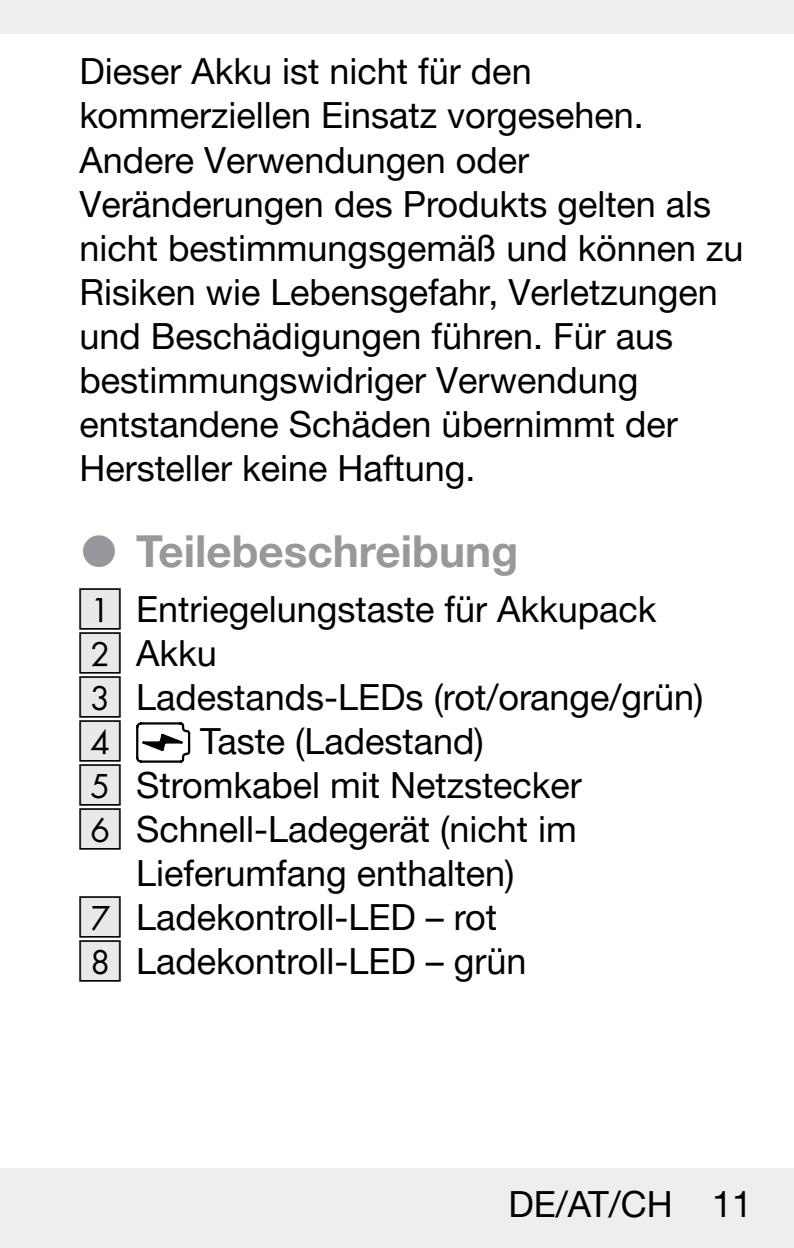
<style>
.page{position:relative;width:794px;height:1248px;background:#fff}
.page>*{position:absolute;margin:0;border:0;box-sizing:border-box;transform-origin:0 0}
.t1{font:700 44px "Helvetica Neue Parkside";color:#98989c}
.t2{font:36px/44px "Helvetica Neue Parkside";color:#000}
.t3{font:31.6px "IMP Lidl Num Box";color:#000}
.s1{font-family:"IMP Lidl Num Box";font-size:31.6px;color:#e8e9e9}
.s2{font-family:"IMP Lidl Num Box";font-size:31.6px}
.s3{color:#e8e9e9}
</style>
<div class="page">
<div style="left:0;top:0;width:794px;height:34px;background:#edeeef"></div>
<div style="left:0;top:1168px;width:794px;height:79px;background:#edeeef"></div>
<svg style="left:136px;top:722px;width:55px;height:41px"></svg>
<p class="t2" style="left:79px;top:50px;width:665px">Dieser Akku ist nicht für den kommerziellen Einsatz vorgesehen.<br>Andere Verwendungen oder Veränderungen des Produkts gelten als nicht bestimmungsgemäß und können zu Risiken wie Lebensgefahr, Verletzungen und Beschädigungen führen. Für aus bestimmungswidriger Verwendung entstandene Schäden übernimmt der Hersteller keine Haftung.</p>
<p class="t1" style="left:136px;top:526px;width:384px">Teilebeschreibung</p>
<p class="t2" style="left:79px;top:587px;width:625px"><span class="s1">[</span><span class="s2">1]</span> Entriegelungstaste für Akkupack <span class="s1">[</span><span class="s2">2]</span> Akku<br><span class="s1">[</span><span class="s2">3]</span> Ladestands-LEDs (rot/orange/grün)</p>
<p class="t3" style="left:79px;top:720px;width:43px"><span class="s3">[</span>4]</p>
<p class="t2" style="left:200px;top:719px;width:285px">Taste (Ladestand)</p>
<p class="t2" style="left:79px;top:763px;width:504px"><span class="s1">[</span><span class="s2">5]</span> Stromkabel mit Netzstecker</p>
<p class="t2" style="left:79px;top:807px;width:499px"><span class="s1">[</span><span class="s2">6]</span> Schnell-Ladegerät (nicht im</p>
<p class="t2" style="left:136px;top:851px;width:380px">Lieferumfang enthalten)</p>
<p class="t2" style="left:79px;top:895px;width:419px"><span class="s1">[</span><span class="s2">7]</span> Ladekontroll-LED – rot</p>
<p class="t2" style="left:79px;top:939px;width:449px"><span class="s1">[</span><span class="s2">8]</span> Ladekontroll-LED – grün</p>
<p class="t2" style="left:508px;top:1182px;width:245px">DE/AT/CH 11</p>
</div>
